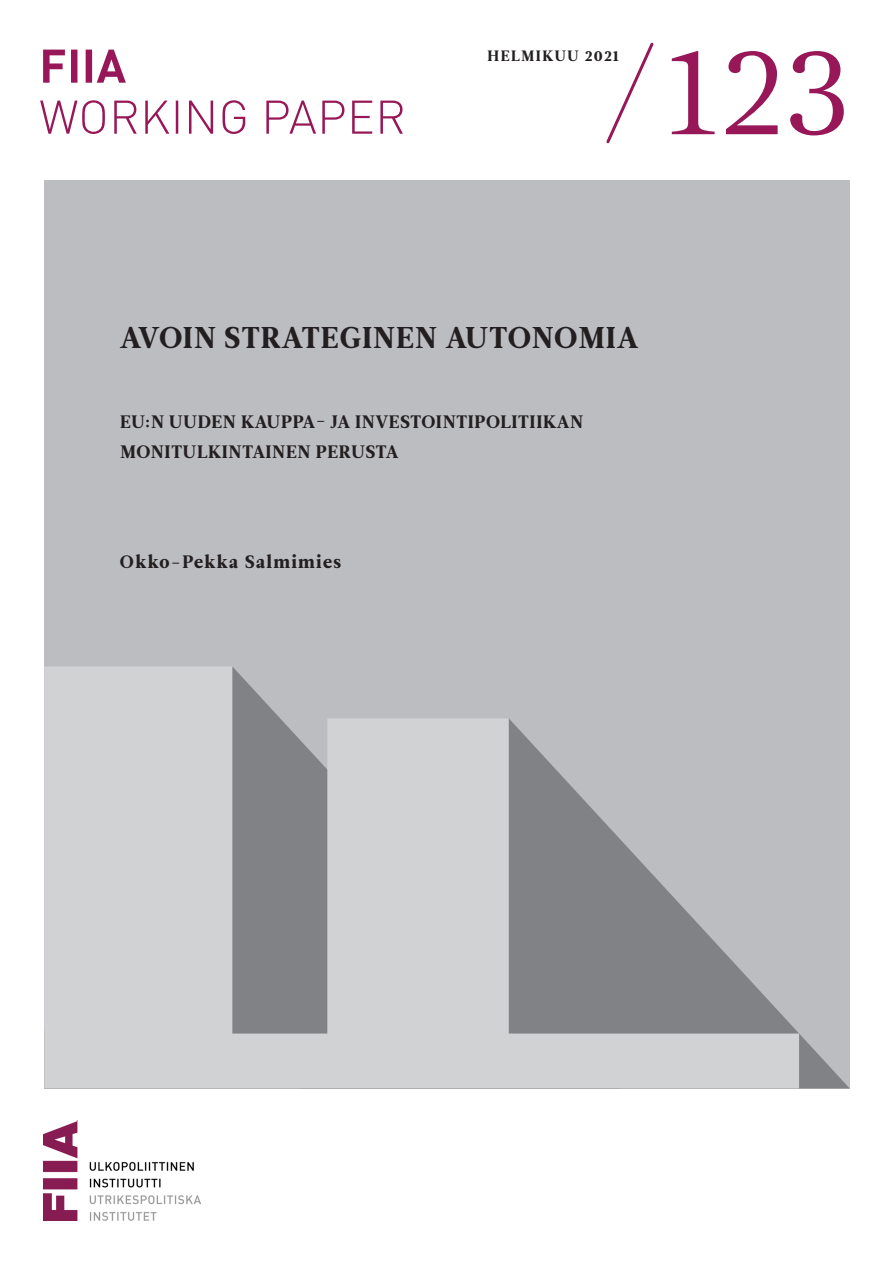
<style>
.page{position:relative;width:893px;height:1263px;background:#fff}
.page>*{position:absolute;margin:0;border:0;box-sizing:border-box;transform-origin:0 0}
.t1{font:126px "Leitura News Roman 1";color:#971758}
.t2{font:30px "Leitura News Roman 4";letter-spacing:.035em;color:#231f20}
.t3{font:18px/30px "Leitura News Roman 4";letter-spacing:.035em;color:#231f20}
.t4{font:18px "Leitura News Roman 4";letter-spacing:.08em;color:#231f20}
.t5{font:15px "Leitura News Roman 4";letter-spacing:.095em;color:#231f20}
</style>
<div class="page">
<svg style="left:43px;top:1193px;width:1px;height:27px"></svg>
<div style="left:43px;top:1161px;width:35px;height:11px;background:#871c52"></div>
<svg style="left:43px;top:1120px;width:35px;height:26px"></svg>
<svg style="left:40px;top:100px;width:363px;height:34px"></svg>
<svg style="left:43px;top:50px;width:83px;height:33px"></svg>
<img style="left:44px;top:1121px;width:157px;height:99px">
<div style="left:44px;top:180px;width:806px;height:908px;background:#bcbdc0"></div>
<svg style="left:606px;top:42px;width:48px;height:102px"></svg>
<svg style="left:799px;top:1034px;width:50px;height:54px"></svg>
<svg style="left:44px;top:666px;width:755px;height:422px;fill:#d1d2d4"></svg>
<p class="t5" style="left:488px;top:47px;width:133px">HELMIKUU 2021</p>
<p class="t1" style="left:667px;top:17px;width:186px">123</p>
<h2 class="t2" style="left:120px;top:320px;width:519px">AVOIN STRATEGINEN AUTONOMIA</h2>
<p class="t3" style="left:120px;top:407px;width:465px">EU:N UUDEN KAUPPA- JA INVESTOINTIPOLITIIKAN<br>MONITULKINTAINEN PERUSTA</p>
<h4 class="t4" style="left:120px;top:551px;width:223px">Okko-Pekka Salmimies</h4>
</div>
